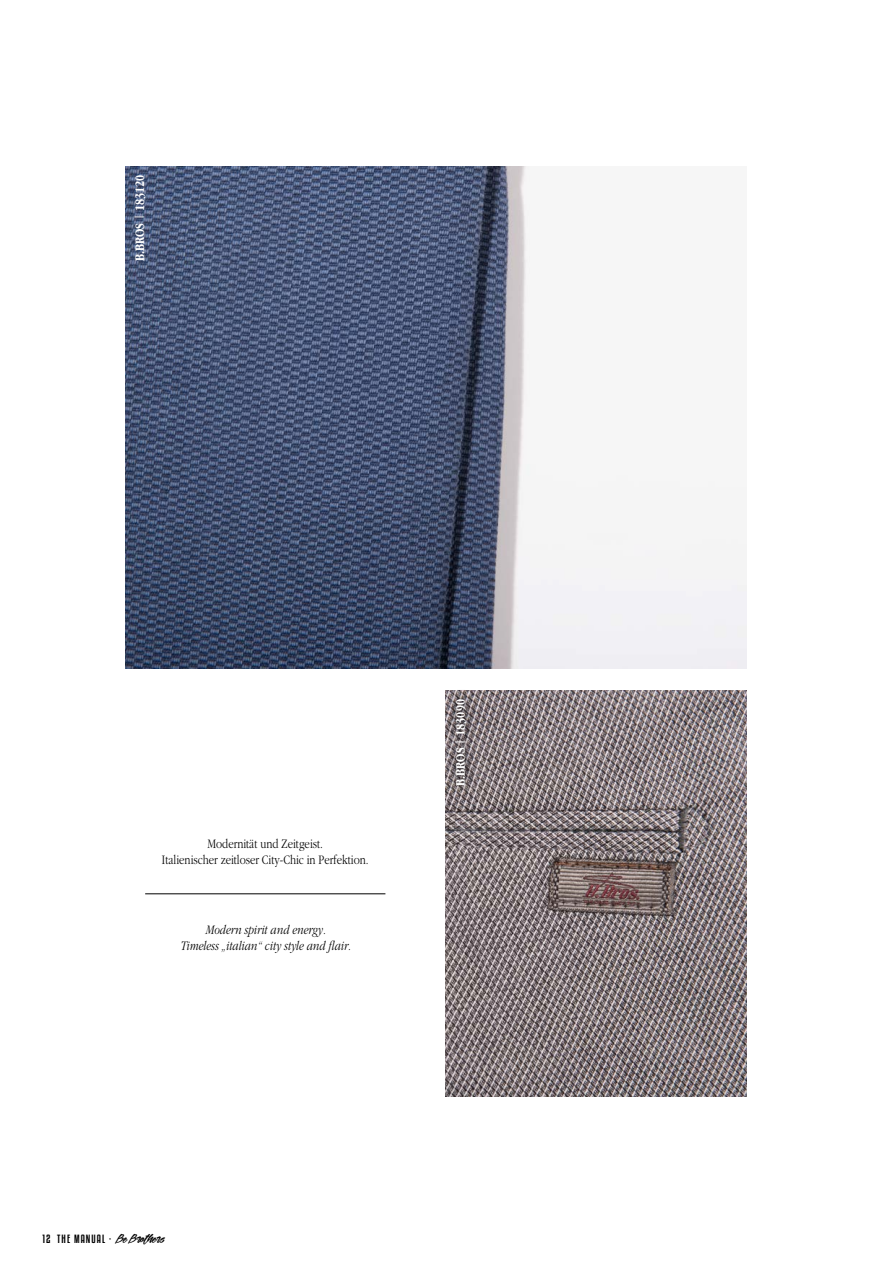
<style>
.page{position:relative;width:893px;height:1263px;background:#fff}
.page>*{position:absolute;margin:0;border:0;box-sizing:border-box;transform-origin:0 0}
.t1{font:300 13.5px/16.2px "Aplgaram";color:#000;text-align:center}
.t2{font:italic 300 13.5px/16.2px "Aplgaram";color:#000;text-align:center}
.t3{font:700 13.5px "Aplgaram";color:#fff}
.t4{font:10.5px "Kenyan Coffee Rg";letter-spacing:.1em;color:#000}
.s1{font-family:"Mekar Scriptfree";font-size:12px}
</style>
<div class="page">
<img style="left:446px;top:691px;width:301px;height:406px">
<img style="left:125px;top:166px;width:622px;height:502px">
<hr style="left:145px;top:893px;width:240px;height:1px;background:#000">
<div style="left:445px;top:688px;width:32px;height:108px;background:#000;opacity:.79"></div>
<p class="t3" style="left:132px;top:261px;width:88px;rotate:-90deg">B.BROS | 183120</p>
<p class="t1" style="left:162px;top:836px;width:208px">Modernität und Zeitgeist.<br>Italienischer zeitloser City-Chic in Perfektion.</p>
<p class="t2" style="left:180px;top:921px;width:172px">Modern spirit and energy.<br>Timeless „italian“ city style and flair.</p>
<p class="t3" style="left:453px;top:785px;width:88px;rotate:-90deg">B.BROS | 183090</p>
<p class="t4" style="left:43px;top:1232px;width:123px">12 THE MANUAL · <span class="s1">Be Brothers</span></p>
</div>
